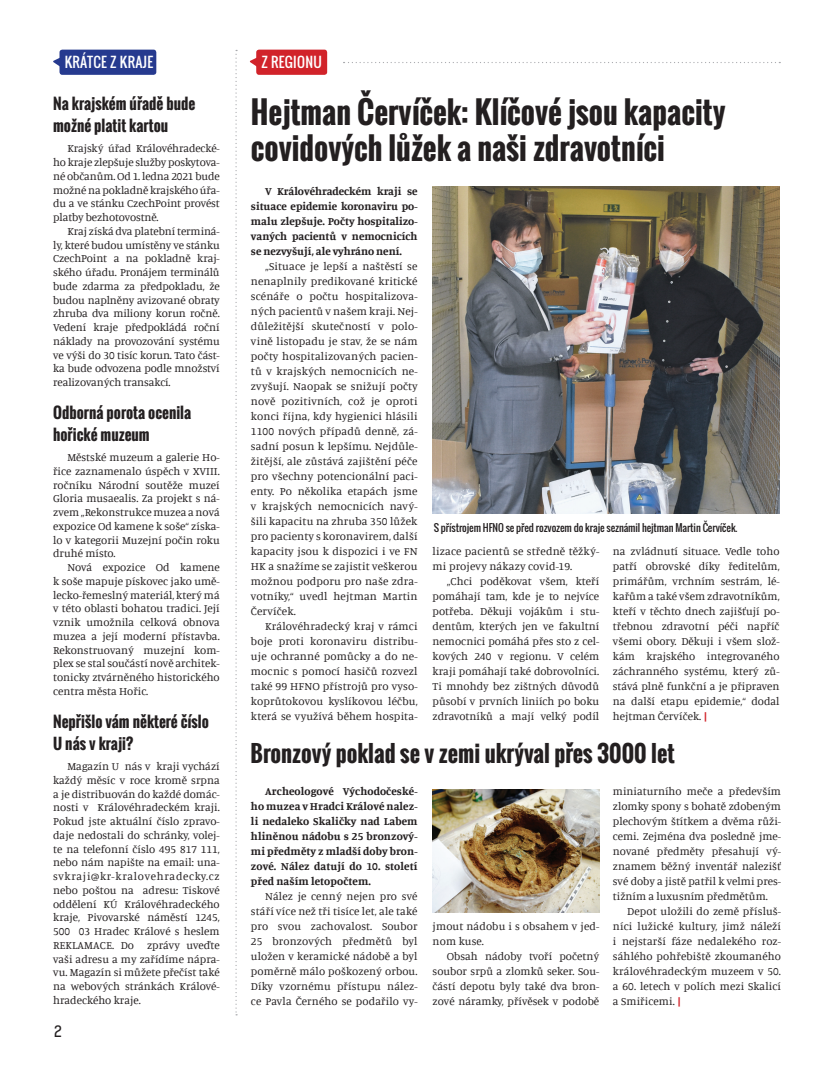
<style>
.page{position:relative;width:833px;height:1081px;background:#fff}
.page>*{position:absolute;margin:0;border:0;box-sizing:border-box;transform-origin:0 0}
.t1{font:700 30px/36px "Oswald";color:#231f20}
.t2{font:700 22.5px "Oswald";color:#231f20}
.t3{font:700 15px/22.5px "Oswald";color:#231f20}
.t4{font:15px "Kelson Sans";color:#231f20}
.t5{font:13.75px "Oswald";letter-spacing:.02em;color:#fff}
.t6{font:11.25px/15px "Manuale";color:#231f20;text-align:justify}
.t7{font:700 11.25px/15px "Manuale";color:#231f20;text-align:justify}
.t8{font:10px "Oswald";letter-spacing:-.01em;color:#231f20}
.s1{font-weight:700;color:#d1232a}
</style>
<div class="page">
<svg style="left:235px;top:50px;width:2px;height:965px"></svg>
<svg style="left:343px;top:62px;width:437px;height:1px"></svg>
<svg style="left:53px;top:58px;width:6px;height:8px"></svg>
<div style="left:59px;top:50px;width:97px;height:25px;background:#263a8f;border-radius:3px"></div>
<svg style="left:250px;top:58px;width:6px;height:8px"></svg>
<div style="left:256px;top:50px;width:71px;height:25px;background:#d1232a;border-radius:3px"></div>
<img style="left:432px;top:789px;width:167px;height:123px">
<img style="left:432px;top:187px;width:348px;height:327px">
<p class="t5" style="left:65px;top:52px;width:90px">krátce z kraje</p>
<p class="t5" style="left:261px;top:52px;width:7px">ZRE</p>
<p class="t5" style="left:285px;top:52px;width:38px">GIONU</p>
<h1 class="t1" style="left:251px;top:94px;width:476px">Hejtman Červíček: Klíčové jsou kapacity covidových lůžek a naši zdravotníci</h1>
<p class="t7" style="left:251px;top:183px;width:168px;text-indent:14px">V Královéhradeckém kraji se situace epidemie koronaviru po&shy;malu zlepšuje. Počty hospitalizo&shy;vaných pacientů v nemocnicích se nezvyšují, ale vyhráno není.</p>
<p class="t6" style="left:251px;top:258px;width:168px;text-indent:14px">„Situace je lepší a naštěstí se nenaplnily predikované kritické scénáře o počtu hospitalizova&shy;ných pacientů v našem kraji. Nej&shy;důležitější skutečností v polo&shy;vině listopadu je stav, že se nám počty hospitalizovaných pacien&shy;tů v krajských nemocnicích ne&shy;zvyšují. Naopak se snižují počty nově pozitivních, což je oproti konci října, kdy hygienici hlásili 1100 nových případů denně, zá&shy;sadní posun k lepšímu. Nejdůle&shy;žitější, ale zůstává zajištění péče pro všechny potencionální paci&shy;enty. Po několika etapách jsme v krajských nemocnicích navý&shy;šili kapacitu na zhruba 350 lůžek pro pacienty s koronavirem, další kapacity jsou k dispozici i ve FN HK a snažíme se zajistit veškerou možnou podporu pro naše zdra&shy;votníky,“ uvedl hejtman Martin Červíček.</p>
<p class="t6" style="left:251px;top:618px;width:168px;text-indent:14px">Královéhradecký kraj v rámci boje proti koronaviru distribu&shy;uje ochranné pomůcky a do ne&shy;mocnic s pomocí hasičů rozvezl také 99 HFNO přístrojů pro vyso&shy;koprůtokovou kyslíkovou léčbu, která se využívá během hospita-</p>
<h2 class="t2" style="left:250px;top:736px;width:426px">Bronzový poklad se v zemi ukrýval přes 3000 let</h2>
<p class="t7" style="left:251px;top:783px;width:168px;text-indent:14px">Archeologové Východočeské&shy;ho muzea v Hradci Králové nalez&shy;li nedaleko Skaličky nad Labem hliněnou nádobu s 25 bronzový&shy;mi předměty z mladší doby bron&shy;zové. Nález datují do 10. století před naším letopočtem.</p>
<p class="t6" style="left:251px;top:888px;width:168px;text-indent:14px">Nález je cenný nejen pro své stáří více než tři tisíce let, ale také pro svou zachovalost. Soubor 25 bronzových předmětů byl uložen v keramické nádobě a byl poměrně málo poškozený orbou.<br>Díky vzornému přístupu nález&shy;ce Pavla Černého se podařilo vy-</p>
<h3 class="t3" style="left:53px;top:92px;width:144px">Na krajském úřadě bude možné platit kartou</h3>
<p class="t6" style="left:53px;top:141px;width:168px;line-height:13.8px;text-indent:14px">Krajský úřad Královéhradecké&shy;ho kraje zlepšuje služby poskytova&shy;né občanům. Od 1. ledna 2021 bude možné na pokladně krajského úřa&shy;du a ve stánku CzechPoint provést platby bezhotovostně.</p>
<p class="t6" style="left:53px;top:224px;width:168px;line-height:13.8px;text-indent:14px">Kraj získá dva platební terminá&shy;ly, které budou umístěny ve stánku CzechPoint a na pokladně kraj&shy;ského úřadu. Pronájem terminálů bude zdarma za předpokladu, že budou naplněny avizované obraty zhruba dva miliony korun ročně.<br>Vedení kraje předpokládá roční náklady na provozování systému ve výši do 30 tisíc korun. Tato část&shy;ka bude odvozena podle množství realizovaných transakcí.</p>
<h3 class="t3" style="left:53px;top:401px;width:140px">Odborná porota ocenila hořické muzeum</h3>
<p class="t6" style="left:53px;top:450px;width:168px;line-height:13.8px;text-indent:14px">Městské muzeum a galerie Ho&shy;řice zaznamenalo úspěch v XVIII. ročníku Národní soutěže muzeí Gloria musaealis. Za projekt s ná&shy;zvem „Rekonstrukce muzea a nová expozice Od kamene k soše“ získa&shy;lo v kategorii Muzejní počin roku druhé místo.</p>
<p class="t6" style="left:53px;top:560px;width:168px;line-height:13.8px;text-indent:14px">Nová expozice Od kamene k soše mapuje pískovec jako umě&shy;lecko-řemeslný materiál, který má v této oblasti bohatou tradici. Její vznik umožnila celková obnova muzea a její moderní přístavba.<br>Rekonstruovaný muzejní kom&shy;plex se stal součástí nově architek&shy;tonicky ztvárněného historického centra města Hořic.</p>
<h3 class="t3" style="left:53px;top:710px;width:157px">Nepřišlo vám některé číslo<br>U nás v kraji?</h3>
<p class="t6" style="left:53px;top:759px;width:168px;line-height:13.8px;text-indent:14px">Magazín U nás v kraji vychází každý měsíc v roce kromě srpna a je distribuován do každé domác&shy;nosti v Královéhradeckém kraji.<br>Pokud jste aktuální číslo zpravo&shy;daje nedostali do schránky, volej&shy;te na telefonní číslo 495 817 111, nebo nám napište na email: una&shy;svkraji@kr-kralovehradecky.cz nebo poštou na adresu: Tiskové oddělení KÚ Královéhradeckého kraje, Pivovarské náměstí 1245, 500 03 Hradec Králové s heslem REKLAMACE. Do zprávy uveďte vaši adresu a my zařídíme nápra&shy;vu. Magazín si můžete přečíst také na webových stránkách Králové&shy;hradeckého kraje.</p>
<p class="t8" style="left:434px;top:520px;width:305px">S přístrojem HFNO se před rozvozem do kraje seznámil hejtman Martin Červíček.</p>
<p class="t6" style="left:613px;top:543px;width:168px">na zvládnutí situace. Vedle toho patří obrovské díky ředitelům, primářům, vrchním sestrám, lé&shy;kařům a také všem zdravotníkům, kteří v těchto dnech zajišťují po&shy;třebnou zdravotní péči napříč všemi obory. Děkuji i všem slož&shy;kám krajského integrovaného záchranného systému, který zů&shy;stává plně funkční a je připraven na další etapu epidemie,“ dodal hejtman Červíček. <span class="s1">|</span></p>
<p class="t6" style="left:432px;top:543px;width:168px">lizace pacientů se středně těžký&shy;mi projevy nákazy covid-19.</p>
<p class="t6" style="left:432px;top:573px;width:168px;text-indent:14px">„Chci poděkovat všem, kteří pomáhají tam, kde je to nejvíce potřeba. Děkuji vojákům i stu&shy;dentům, kterých jen ve fakultní nemocnici pomáhá přes sto z cel&shy;kových 240 v regionu. V celém kraji pomáhají také dobrovolníci.<br>Ti mnohdy bez zištných důvodů působí v prvních liniích po boku zdravotníků a mají velký podíl</p>
<p class="t6" style="left:613px;top:783px;width:170px">miniaturního meče a především zlomky spony s bohatě zdobeným plechovým štítkem a dvěma růži&shy;cemi. Zejména dva posledně jme&shy;nované předměty přesahují vý&shy;znamem běžný inventář nalezišť své doby a jistě patřil k velmi pres&shy;tižním a luxusním předmětům.</p>
<p class="t6" style="left:613px;top:903px;width:170px;text-indent:14px">Depot uložili do země přísluš&shy;níci lužické kultury, jimž náleží i nejstarší fáze nedalekého roz&shy;sáhlého pohřebiště zkoumaného královéhradeckým muzeem v 50. a 60. letech v polích mezi Skalicí a Smiřicemi. <span class="s1">|</span></p>
<p class="t6" style="left:432px;top:918px;width:168px">jmout nádobu i s obsahem v jed&shy;nom kuse.</p>
<p class="t6" style="left:432px;top:948px;width:168px;text-indent:14px">Obsah nádoby tvoří početný soubor srpů a zlomků seker. Sou&shy;částí depotu byly také dva bron&shy;zové náramky, přívěsek v podobě</p>
<h3 class="t4" style="left:54px;top:1022px;width:9px">2</h3>
</div>
